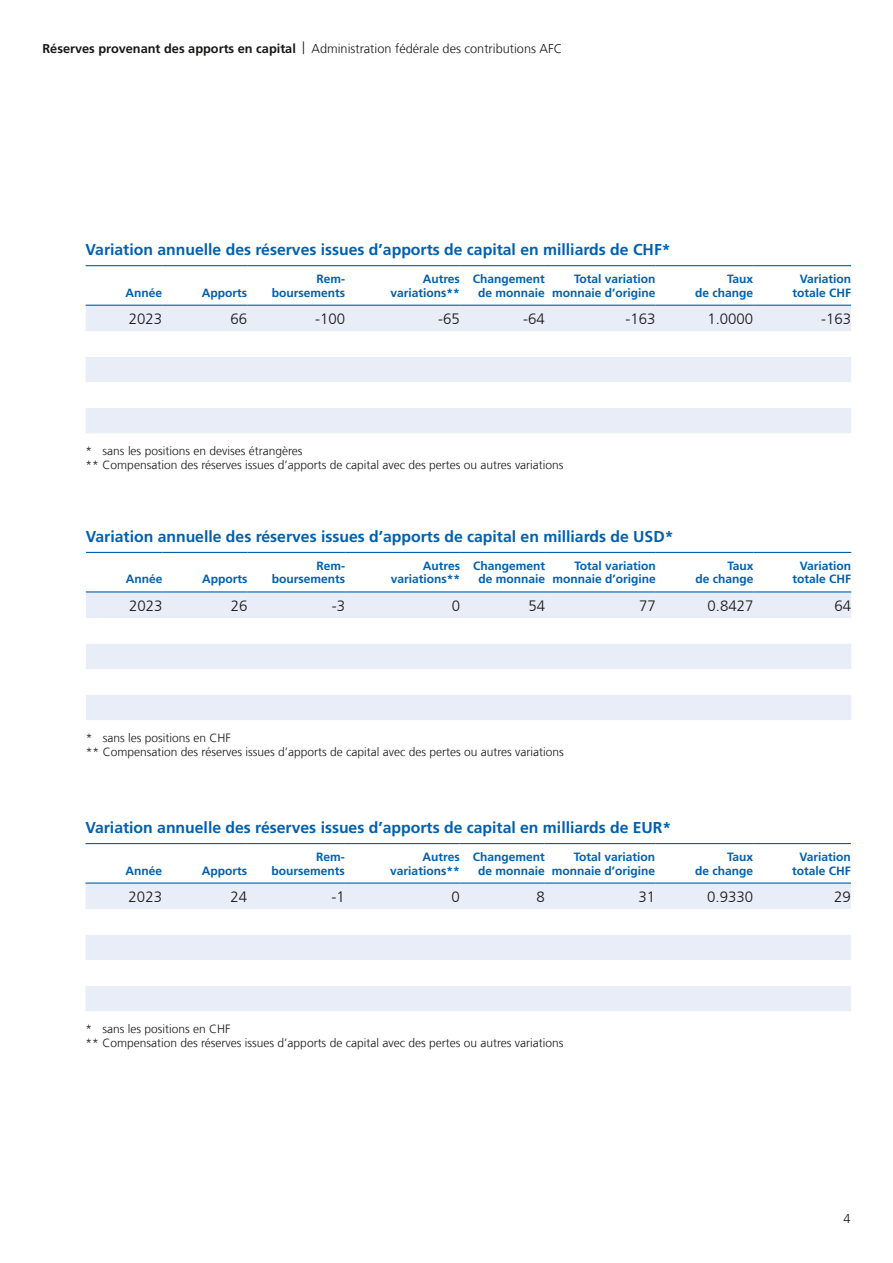
<style>
.page{position:relative;width:893px;height:1263px;background:#fff}
.page>*{position:absolute;margin:0;border:0;box-sizing:border-box;transform-origin:0 0}
.Überschriften_Überschrift_2{font:700 15.75px "Frutiger LT Com";color:#0060ad}
.Tabelle_Rechts{font:300 15px "Frutiger LT Com";color:#181716}
.t1{font:300 12.75px "Frutiger LT Com";color:#181716}
.Tabelle_Bold-Blau-Rechts_Tabellenkopf{font:700 12px/13.5px "Frutiger LT Com";color:#0060ad;text-align:right}
.Tabelle_Fussnote{font:300 12px "Frutiger LT Com";color:#181716}
.s1{font-weight:700}
</style>
<div class="page">
<div style="left:86px;top:306px;width:765px;height:127px;background:#e9edf8"></div>
<svg style="left:86px;top:331px;width:765px;height:77px"></svg>
<hr style="left:86px;top:265px;width:76px;height:1px;background:#0060ad">
<hr style="left:162px;top:265px;width:85px;height:1px;background:#0060ad">
<hr style="left:247px;top:265px;width:98px;height:1px;background:#0060ad">
<hr style="left:345px;top:265px;width:115px;height:1px;background:#0060ad">
<hr style="left:460px;top:265px;width:85px;height:1px;background:#0060ad">
<hr style="left:545px;top:265px;width:110px;height:1px;background:#0060ad">
<hr style="left:655px;top:265px;width:98px;height:1px;background:#0060ad">
<hr style="left:753px;top:265px;width:98px;height:1px;background:#0060ad">
<hr style="left:86px;top:305px;width:76px;height:1px;background:#0060ad">
<hr style="left:162px;top:305px;width:85px;height:1px;background:#0060ad">
<hr style="left:247px;top:305px;width:98px;height:1px;background:#0060ad">
<hr style="left:345px;top:305px;width:115px;height:1px;background:#0060ad">
<hr style="left:460px;top:305px;width:85px;height:1px;background:#0060ad">
<hr style="left:545px;top:305px;width:110px;height:1px;background:#0060ad">
<hr style="left:655px;top:305px;width:98px;height:1px;background:#0060ad">
<hr style="left:753px;top:305px;width:98px;height:1px;background:#0060ad">
<div style="left:86px;top:592px;width:765px;height:128px;background:#e9edf8"></div>
<svg style="left:86px;top:618px;width:765px;height:76px"></svg>
<hr style="left:86px;top:552px;width:76px;height:1px;background:#0060ad">
<hr style="left:162px;top:552px;width:85px;height:1px;background:#0060ad">
<hr style="left:247px;top:552px;width:98px;height:1px;background:#0060ad">
<hr style="left:345px;top:552px;width:115px;height:1px;background:#0060ad">
<hr style="left:460px;top:552px;width:85px;height:1px;background:#0060ad">
<hr style="left:545px;top:552px;width:111px;height:1px;background:#0060ad">
<hr style="left:656px;top:552px;width:97px;height:1px;background:#0060ad">
<hr style="left:753px;top:552px;width:98px;height:1px;background:#0060ad">
<hr style="left:86px;top:591px;width:76px;height:1px;background:#0060ad">
<hr style="left:162px;top:591px;width:85px;height:1px;background:#0060ad">
<hr style="left:247px;top:591px;width:98px;height:1px;background:#0060ad">
<hr style="left:345px;top:591px;width:115px;height:1px;background:#0060ad">
<hr style="left:460px;top:591px;width:85px;height:1px;background:#0060ad">
<hr style="left:545px;top:591px;width:111px;height:1px;background:#0060ad">
<hr style="left:656px;top:591px;width:97px;height:1px;background:#0060ad">
<hr style="left:753px;top:591px;width:98px;height:1px;background:#0060ad">
<div style="left:85px;top:884px;width:766px;height:127px;background:#e9edf8"></div>
<svg style="left:85px;top:909px;width:766px;height:77px"></svg>
<hr style="left:85px;top:843px;width:77px;height:1px;background:#0060ad">
<hr style="left:162px;top:843px;width:85px;height:1px;background:#0060ad">
<hr style="left:247px;top:843px;width:98px;height:1px;background:#0060ad">
<hr style="left:345px;top:843px;width:115px;height:1px;background:#0060ad">
<hr style="left:460px;top:843px;width:85px;height:1px;background:#0060ad">
<hr style="left:545px;top:843px;width:110px;height:1px;background:#0060ad">
<hr style="left:655px;top:843px;width:98px;height:1px;background:#0060ad">
<hr style="left:753px;top:843px;width:98px;height:1px;background:#0060ad">
<hr style="left:85px;top:882px;width:77px;height:2px;background:#0060ad">
<hr style="left:162px;top:882px;width:85px;height:2px;background:#0060ad">
<hr style="left:247px;top:882px;width:98px;height:2px;background:#0060ad">
<hr style="left:345px;top:882px;width:115px;height:2px;background:#0060ad">
<hr style="left:460px;top:882px;width:85px;height:2px;background:#0060ad">
<hr style="left:545px;top:882px;width:110px;height:2px;background:#0060ad">
<hr style="left:655px;top:882px;width:98px;height:2px;background:#0060ad">
<hr style="left:753px;top:882px;width:98px;height:2px;background:#0060ad">
<p class="t1" style="left:43px;top:41px;width:521px"><span class="s1">Réserves provenant des apports en capital</span> | Administration fédérale des contributions AFC</p>
<h2 class="Überschriften_Überschrift_2" style="left:86px;top:241px;width:586px">Variation annuelle des réserves issues d’apports de capital en milliards de CHF*</h2>
<p class="Tabelle_Bold-Blau-Rechts_Tabellenkopf" style="left:126px;top:286px;width:38px">Année</p>
<p class="Tabelle_Bold-Blau-Rechts_Tabellenkopf" style="left:202px;top:286px;width:47px">Apports</p>
<p class="Tabelle_Bold-Blau-Rechts_Tabellenkopf" style="left:272px;top:272px;width:75px">Rem&shy;boursements</p>
<p class="Tabelle_Bold-Blau-Rechts_Tabellenkopf" style="left:390px;top:272px;width:71px">Autres variations**</p>
<p class="Tabelle_Bold-Blau-Rechts_Tabellenkopf" style="left:473px;top:272px;width:74px;text-align:center">Changement de monnaie</p>
<p class="Tabelle_Bold-Blau-Rechts_Tabellenkopf" style="left:552px;top:272px;width:105px">Total variation monnaie d’origine</p>
<p class="Tabelle_Bold-Blau-Rechts_Tabellenkopf" style="left:695px;top:272px;width:60px">Taux<br>de change</p>
<p class="Tabelle_Bold-Blau-Rechts_Tabellenkopf" style="left:792px;top:272px;width:60px">Variation totale CHF</p>
<p class="Tabelle_Rechts" style="left:129px;top:310px;width:35px">2023</p>
<p class="Tabelle_Rechts" style="left:231px;top:310px;width:18px">66</p>
<p class="Tabelle_Rechts" style="left:315px;top:310px;width:32px">-100</p>
<p class="Tabelle_Rechts" style="left:438px;top:310px;width:23px">-65</p>
<p class="Tabelle_Rechts" style="left:523px;top:310px;width:23px">-64</p>
<p class="Tabelle_Rechts" style="left:625px;top:310px;width:32px">-163</p>
<p class="Tabelle_Rechts" style="left:707px;top:310px;width:47px">1.0000</p>
<p class="Tabelle_Rechts" style="left:821px;top:310px;width:32px">-163</p>
<p class="Tabelle_Fussnote" style="left:86px;top:444px;width:218px">* sans les positions en devises étrangères</p>
<p class="Tabelle_Fussnote" style="left:86px;top:458px;width:479px">** Compensation des réserves issues d’apports de capital avec des pertes ou autres variations</p>
<h2 class="Überschriften_Überschrift_2" style="left:86px;top:527px;width:589px">Variation annuelle des réserves issues d’apports de capital en milliards de USD*</h2>
<p class="Tabelle_Bold-Blau-Rechts_Tabellenkopf" style="left:126px;top:573px;width:38px">Année</p>
<p class="Tabelle_Bold-Blau-Rechts_Tabellenkopf" style="left:202px;top:573px;width:47px">Apports</p>
<p class="Tabelle_Bold-Blau-Rechts_Tabellenkopf" style="left:272px;top:559px;width:75px">Rem&shy;boursements</p>
<p class="Tabelle_Bold-Blau-Rechts_Tabellenkopf" style="left:391px;top:559px;width:71px">Autres variations**</p>
<p class="Tabelle_Bold-Blau-Rechts_Tabellenkopf" style="left:473px;top:559px;width:74px;text-align:center">Changement de monnaie</p>
<p class="Tabelle_Bold-Blau-Rechts_Tabellenkopf" style="left:552px;top:559px;width:105px">Total variation monnaie d’origine</p>
<p class="Tabelle_Bold-Blau-Rechts_Tabellenkopf" style="left:695px;top:559px;width:60px">Taux<br>de change</p>
<p class="Tabelle_Bold-Blau-Rechts_Tabellenkopf" style="left:793px;top:559px;width:60px">Variation totale CHF</p>
<p class="Tabelle_Rechts" style="left:129px;top:597px;width:35px">2023</p>
<p class="Tabelle_Rechts" style="left:231px;top:597px;width:18px">26</p>
<p class="Tabelle_Rechts" style="left:332px;top:597px;width:15px">-3</p>
<p class="Tabelle_Rechts" style="left:452px;top:597px;width:10px">0</p>
<p class="Tabelle_Rechts" style="left:528px;top:597px;width:18px">54</p>
<p class="Tabelle_Rechts" style="left:639px;top:597px;width:18px">77</p>
<p class="Tabelle_Rechts" style="left:708px;top:597px;width:47px">0.8427</p>
<p class="Tabelle_Rechts" style="left:835px;top:597px;width:18px">64</p>
<p class="Tabelle_Fussnote" style="left:86px;top:731px;width:147px">* sans les positions en CHF</p>
<p class="Tabelle_Fussnote" style="left:86px;top:744px;width:479px">** Compensation des réserves issues d’apports de capital avec des pertes ou autres variations</p>
<h2 class="Überschriften_Überschrift_2" style="left:85px;top:818px;width:587px">Variation annuelle des réserves issues d’apports de capital en milliards de EUR*</h2>
<p class="Tabelle_Bold-Blau-Rechts_Tabellenkopf" style="left:125px;top:864px;width:38px">Année</p>
<p class="Tabelle_Bold-Blau-Rechts_Tabellenkopf" style="left:202px;top:864px;width:47px">Apports</p>
<p class="Tabelle_Bold-Blau-Rechts_Tabellenkopf" style="left:272px;top:850px;width:75px">Rem&shy;boursements</p>
<p class="Tabelle_Bold-Blau-Rechts_Tabellenkopf" style="left:390px;top:850px;width:71px">Autres variations**</p>
<p class="Tabelle_Bold-Blau-Rechts_Tabellenkopf" style="left:473px;top:850px;width:74px;text-align:center">Changement de monnaie</p>
<p class="Tabelle_Bold-Blau-Rechts_Tabellenkopf" style="left:552px;top:850px;width:105px">Total variation monnaie d’origine</p>
<p class="Tabelle_Bold-Blau-Rechts_Tabellenkopf" style="left:695px;top:850px;width:60px">Taux<br>de change</p>
<p class="Tabelle_Bold-Blau-Rechts_Tabellenkopf" style="left:792px;top:850px;width:60px">Variation totale CHF</p>
<p class="Tabelle_Rechts" style="left:129px;top:888px;width:35px">2023</p>
<p class="Tabelle_Rechts" style="left:230px;top:888px;width:18px">24</p>
<p class="Tabelle_Rechts" style="left:331px;top:888px;width:15px">-1</p>
<p class="Tabelle_Rechts" style="left:451px;top:888px;width:10px">0</p>
<p class="Tabelle_Rechts" style="left:536px;top:888px;width:10px">8</p>
<p class="Tabelle_Rechts" style="left:639px;top:888px;width:18px">31</p>
<p class="Tabelle_Rechts" style="left:707px;top:888px;width:47px">0.9330</p>
<p class="Tabelle_Rechts" style="left:834px;top:888px;width:18px">29</p>
<p class="Tabelle_Fussnote" style="left:85px;top:1022px;width:147px">* sans les positions en CHF</p>
<p class="Tabelle_Fussnote" style="left:85px;top:1036px;width:479px">** Compensation des réserves issues d’apports de capital avec des pertes ou autres variations</p>
<p class="t1" style="left:843px;top:1211px;width:9px">4</p>
</div>
